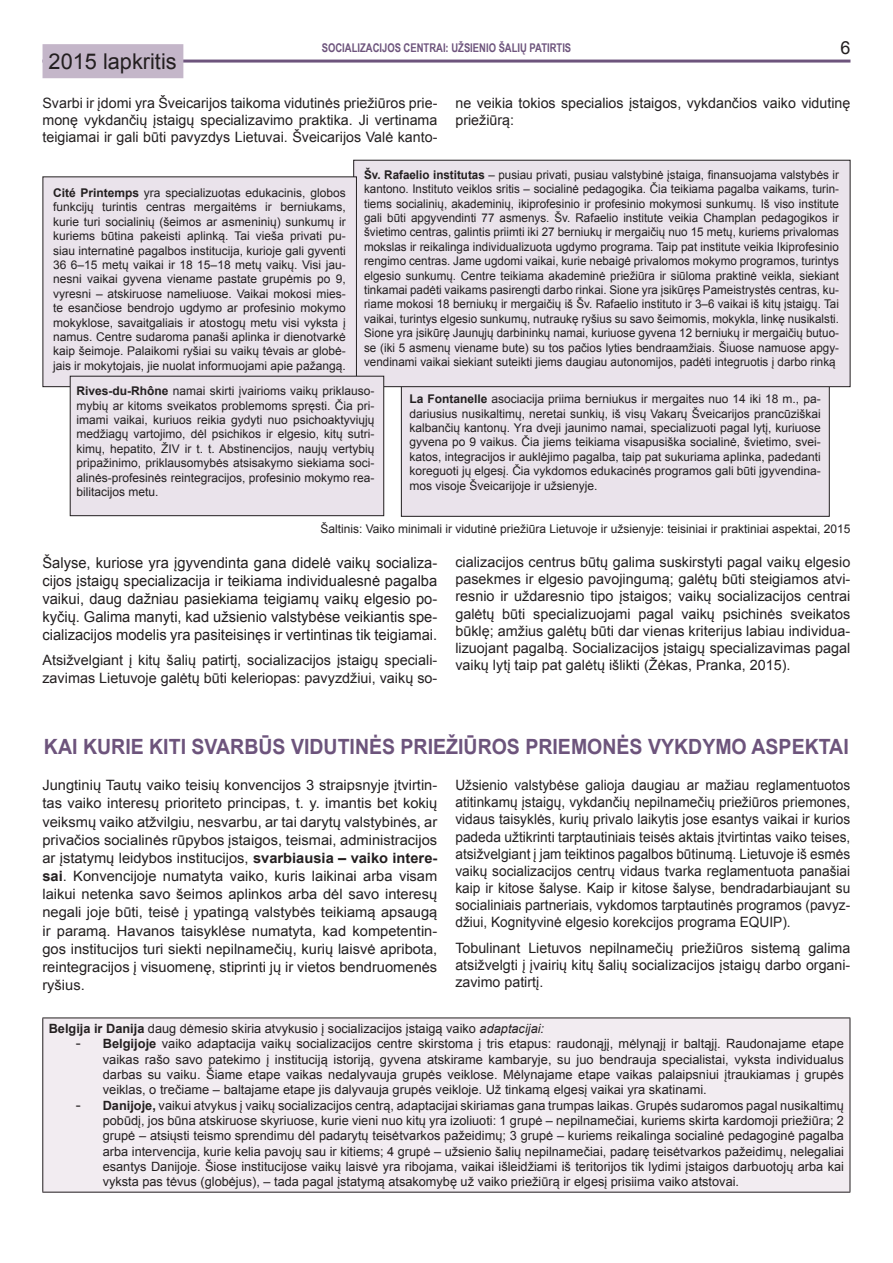
<style>
.page{position:relative;width:893px;height:1263px;background:#fff}
.page>*{position:absolute;margin:0;border:0;box-sizing:border-box;transform-origin:0 0}
.t1{font:21.75px "Arial";color:#231f20}
.ANTRASTĖ{font:700 21px "Arial";color:#6d547c;scale:.93 1}
.t2{font:18px "Arial";color:#231f20}
.A_BODY{font:15px/18px "Arial";color:#231f20;text-align:justify}
.A_BODY-2{font:14.25px/17.1px "Arial";color:#231f20;text-align:justify}
.A_BODY-3{font:14.25px/17.1px "Arial";color:#231f20;text-align:justify;scale:.96 1}
.Įprastasis{font:12.75px/15.3px "Arial";color:#231f20;text-align:justify}
.A_BODY-4{font:12px/14.4px "Arial";color:#231f20;text-align:justify}
.t3{font:700 12px "Arial Narrow";color:#6d547c;scale:.96 1}
.s1{font-weight:700}
.s2{font-style:italic}
.s3{font-size:15px}
</style>
<div class="page">
<hr style="left:43px;top:60px;width:807px;height:3px;background:#6d547c">
<div style="left:43px;top:44px;width:140px;height:34px;background:#c4b6c9;border:2px solid #c4b6c9"></div>
<div style="left:43px;top:1018px;width:807px;height:174px;background:#f2ecf1"></div>
<hr style="left:42px;top:1017px;width:808px;height:1px;background:#231f20">
<hr style="left:42px;top:1018px;width:1px;height:174px;background:#231f20">
<hr style="left:850px;top:1018px;width:1px;height:174px;background:#231f20">
<hr style="left:42px;top:1192px;width:808px;height:1px;background:#231f20">
<div style="left:401px;top:377px;width:428px;height:139px;background:#eae3eb"></div>
<div style="left:401px;top:376px;width:429px;height:141px;border:1px solid #231f20"></div>
<div style="left:354px;top:160px;width:496px;height:227px;background:#eae3eb"></div>
<div style="left:353px;top:160px;width:497px;height:227px;border:1px solid #231f20"></div>
<div style="left:43px;top:177px;width:313px;height:210px;background:#eae3eb"></div>
<div style="left:43px;top:176px;width:314px;height:211px;border:1px solid #231f20"></div>
<div style="left:70px;top:376px;width:314px;height:140px;background:#eae3eb"></div>
<div style="left:70px;top:376px;width:314px;height:140px;border:1px solid #231f20"></div>
<p class="t3" style="left:322px;top:38px;width:261px">SOCIALIZACIJOS CENTRAI: UŽSIENIO ŠALIŲ PATIRTIS</p>
<h3 class="t2" style="left:840px;top:36px;width:12px">6</h3>
<h1 class="t1" style="left:49px;top:47px;width:130px">2015 lapkritis</h1>
<p class="A_BODY-2" style="left:42px;top:95px;width:396px">Svarbi ir įdomi yra Šveicarijos taikoma vidutinės priežiūros prie&shy;monę vykdančių įstaigų specializavimo praktika. Ji vertinama teigiamai ir gali būti pavyzdys Lietuvai. Šveicarijos Valė kanto-</p>
<p class="A_BODY-2" style="left:455px;top:95px;width:396px">ne veikia tokios specialios įstaigos, vykdančios vaiko vidutinę priežiūrą:</p>
<p class="A_BODY-4" style="left:364px;top:168px;width:476px"><span class="s1">Šv. Rafaelio institutas</span> – pusiau privati, pusiau valstybinė įstaiga, finansuojama valstybės ir kantono. Instituto veiklos sritis – socialinė pedagogika. Čia teikiama pagalba vaikams, turin&shy;tiems socialinių, akademinių, ikiprofesinio ir profesinio mokymosi sunkumų. Iš viso institute gali būti apgyvendinti 77 asmenys. Šv. Rafaelio institute veikia Champlan pedagogikos ir švietimo centras, galintis priimti iki 27 berniukų ir mergaičių nuo 15 metų, kuriems privalomas mokslas ir reikalinga individualizuota ugdymo programa. Taip pat institute veikia Ikiprofesinio rengimo centras. Jame ugdomi vaikai, kurie nebaigė privalomos mokymo programos, turintys elgesio sunkumų. Centre teikiama akademinė priežiūra ir siūloma praktinė veikla, siekiant tinkamai padėti vaikams pasirengti darbo rinkai. Sione yra įsikūręs Pameistrystės centras, ku&shy;riame mokosi 18 berniukų ir mergaičių iš Šv. Rafaelio instituto ir 3–6 vaikai iš kitų įstaigų. Tai vaikai, turintys elgesio sunkumų, nutraukę ryšius su savo šeimomis, mokykla, linkę nusikalsti.<br>Sione yra įsikūrę Jaunųjų darbininkų namai, kuriuose gyvena 12 berniukų ir mergaičių butuo&shy;se (iki 5 asmenų viename bute) su tos pačios lyties bendraamžiais. Šiuose namuose apgy&shy;vendinami vaikai siekiant suteikti jiems daugiau autonomijos, padėti integruotis į darbo rinką</p>
<p class="A_BODY-4" style="left:53px;top:186px;width:294px"><span class="s1">Cité Printemps</span> yra specializuotas edukacinis, globos funkcijų turintis centras mergaitėms ir berniukams, kurie turi socialinių (šeimos ar asmeninių) sunkumų ir kuriems būtina pakeisti aplinką. Tai vieša privati pu&shy;siau internatinė pagalbos institucija, kurioje gali gyventi 36 6–15 metų vaikai ir 18 15–18 metų vaikų. Visi jau&shy;nesni vaikai gyvena viename pastate grupėmis po 9, vyresni – atskiruose nameliuose. Vaikai mokosi mies&shy;te esančiose bendrojo ugdymo ar profesinio mokymo mokyklose, savaitgaliais ir atostogų metu visi vyksta į namus. Centre sudaroma panaši aplinka ir dienotvarkė kaip šeimoje. Palaikomi ryšiai su vaikų tėvais ar globė&shy;jais ir mokytojais, jie nuolat informuojami apie pažangą.</p>
<p class="A_BODY-4" style="left:77px;top:384px;width:300px"><span class="s1">Rives-du-Rhône</span> namai skirti įvairioms vaikų priklauso&shy;mybių ar kitoms sveikatos problemoms spręsti. Čia pri&shy;imami vaikai, kuriuos reikia gydyti nuo psichoaktyviųjų medžiagų vartojimo, dėl psichikos ir elgesio, kitų sutri&shy;kimų, hepatito, ŽIV ir t. t. Abstinencijos, naujų vertybių pripažinimo, priklausomybės atsisakymo siekiama soci&shy;alinės-profesinės reintegracijos, profesinio mokymo rea&shy;bilitacijos metu.</p>
<p class="A_BODY-4" style="left:409px;top:392px;width:413px"><span class="s1">La Fontanelle</span> asociacija priima berniukus ir mergaites nuo 14 iki 18 m., pa&shy;dariusius nusikaltimų, neretai sunkių, iš visų Vakarų Šveicarijos prancūziškai kalbančių kantonų. Yra dveji jaunimo namai, specializuoti pagal lytį, kuriuose gyvena po 9 vaikus. Čia jiems teikiama visapusiška socialinė, švietimo, svei&shy;katos, integracijos ir auklėjimo pagalba, taip pat sukuriama aplinka, padedanti koreguoti jų elgesį. Čia vykdomos edukacinės programos gali būti įgyvendina&shy;mos visoje Šveicarijoje ir užsienyje.</p>
<p class="A_BODY-4" style="left:320px;top:522px;width:531px">Šaltinis: Vaiko minimali ir vidutinė priežiūra Lietuvoje ir užsienyje: teisiniai ir praktiniai aspektai, 2015</p>
<p class="A_BODY" style="left:42px;top:554px;width:396px">Šalyse, kuriose yra įgyvendinta gana didelė vaikų socializa&shy;cijos įstaigų specializacija ir teikiama individualesnė pagalba vaikui, daug dažniau pasiekiama teigiamų vaikų elgesio po&shy;kyčių. Galima manyti, kad užsienio valstybėse veikiantis spe&shy;cializacijos modelis yra pasiteisinęs ir vertintinas tik teigiamai.</p>
<p class="A_BODY-2" style="left:42px;top:652px;width:396px">Atsižvelgiant į kitų šalių patirtį, socializacijos įstaigų speciali&shy;zavimas Lietuvoje galėtų būti keleriopas: pavyzdžiui, vaikų so-</p>
<p class="A_BODY-2" style="left:455px;top:554px;width:397px">cializacijos centrus būtų galima suskirstyti pagal vaikų elgesio pasekmes ir elgesio pavojingumą; galėtų būti steigiamos atvi&shy;resnio ir uždaresnio tipo įstaigos; vaikų socializacijos centrai galėtų būti specializuojami pagal vaikų psichinės sveikatos būklę; amžius galėtų būti dar vienas kriterijus labiau individua&shy;lizuojant pagalbą. Socializacijos įstaigų specializavimas pagal vaikų lytį taip pat galėtų išlikti (Žėkas, Pranka, 2015).</p>
<p class="ANTRASTĖ" style="left:44px;top:732px;width:867px">KAI KURIE KITI SVARBŪS VIDUTINĖS PRIEŽIŪROS PRIEMONĖS VYKDYMO ASPEKTAI</p>
<p class="A_BODY-2" style="left:42px;top:776px;width:396px;line-height:18.1px">Jungtinių Tautų vaiko teisių konvencijos 3 straipsnyje įtvirtin&shy;tas vaiko interesų prioriteto principas, t. y. imantis bet kokių veiksmų vaiko atžvilgiu, nesvarbu, ar tai darytų valstybinės, ar privačios socialinės rūpybos įstaigos, teismai, administracijos ar įstatymų leidybos institucijos, <span class="s1">svarbiausia – vaiko intere&shy;sai</span>. Konvencijoje numatyta vaiko, kuris laikinai arba visam laikui netenka savo šeimos aplinkos arba dėl savo interesų negali joje būti, teisė į ypatingą valstybės teikiamą apsaugą ir paramą. Havanos taisyklėse numatyta, kad kompetentin&shy;gos institucijos turi siekti nepilnamečių, kurių laisvė apribota, reintegracijos į visuomenę, stiprinti jų ir vietos bendruomenės ryšius.</p>
<p class="A_BODY-3" style="left:455px;top:777px;width:413px">Užsienio valstybėse galioja daugiau ar mažiau reglamentuotos atitinkamų įstaigų, vykdančių nepilnamečių priežiūros priemones, vidaus taisyklės, kurių privalo laikytis jose esantys vaikai ir kurios padeda užtikrinti tarptautiniais teisės aktais įtvirtintas vaiko teises, atsižvelgiant į jam teiktinos pagalbos būtinumą. Lietuvoje iš esmės vaikų socializacijos centrų vidaus tvarka reglamentuota panašiai kaip ir kitose šalyse. Kaip ir kitose šalyse, bendradarbiaujant su socialiniais partneriais, vykdomos tarptautinės programos (pavyz&shy;džiui, Kognityvinė elgesio korekcijos programa EQUIP).</p>
<p class="A_BODY-2" style="left:455px;top:939px;width:396px">Tobulinant Lietuvos nepilnamečių priežiūros sistemą galima atsižvelgti į įvairių kitų šalių socializacijos įstaigų darbo organi&shy;zavimo patirtį.</p>
<p class="Įprastasis" style="left:49px;top:1021px;width:497px"><span class="s1">Belgija ir Danija</span> daug dėmesio skiria atvykusio į socializacijos įstaigą vaiko <span class="s2">adaptacijai:</span></p>
<p class="Įprastasis" style="left:103px;top:1036px;width:743px;text-indent:-27px"><span class="s3">-</span> <span class="s1">Belgijoje</span> vaiko adaptacija vaikų socializacijos centre skirstoma į tris etapus: raudonąjį, mėlynąjį ir baltąjį. Raudonajame etape vaikas rašo savo patekimo į instituciją istoriją, gyvena atskirame kambaryje, su juo bendrauja specialistai, vyksta individualus darbas su vaiku. Šiame etape vaikas nedalyvauja grupės veiklose. Mėlynajame etape vaikas palaipsniui įtraukiamas į grupės veiklas, o trečiame – baltajame etape jis dalyvauja grupės veikloje. Už tinkamą elgesį vaikai yra skatinami.</p>
<p class="Įprastasis" style="left:103px;top:1098px;width:743px;text-indent:-27px"><span class="s3">-</span> <span class="s1">Danijoje,</span> vaikui atvykus į vaikų socializacijos centrą, adaptacijai skiriamas gana trumpas laikas. Grupės sudaromos pagal nusikaltimų pobūdį, jos būna atskiruose skyriuose, kurie vieni nuo kitų yra izoliuoti: 1 grupė – nepilnamečiai, kuriems skirta kardomoji priežiūra; 2 grupė – atsiųsti teismo sprendimu dėl padarytų teisėtvarkos pažeidimų; 3 grupė – kuriems reikalinga socialinė pedagoginė pagalba arba intervencija, kurie kelia pavojų sau ir kitiems; 4 grupė – užsienio šalių nepilnamečiai, padarę teisėtvarkos pažeidimų, nelegaliai esantys Danijoje. Šiose institucijose vaikų laisvė yra ribojama, vaikai išleidžiami iš teritorijos tik lydimi įstaigos darbuotojų arba kai vyksta pas tėvus (globėjus), – tada pagal įstatymą atsakomybę už vaiko priežiūrą ir elgesį prisiima vaiko atstovai.</p>
</div>
